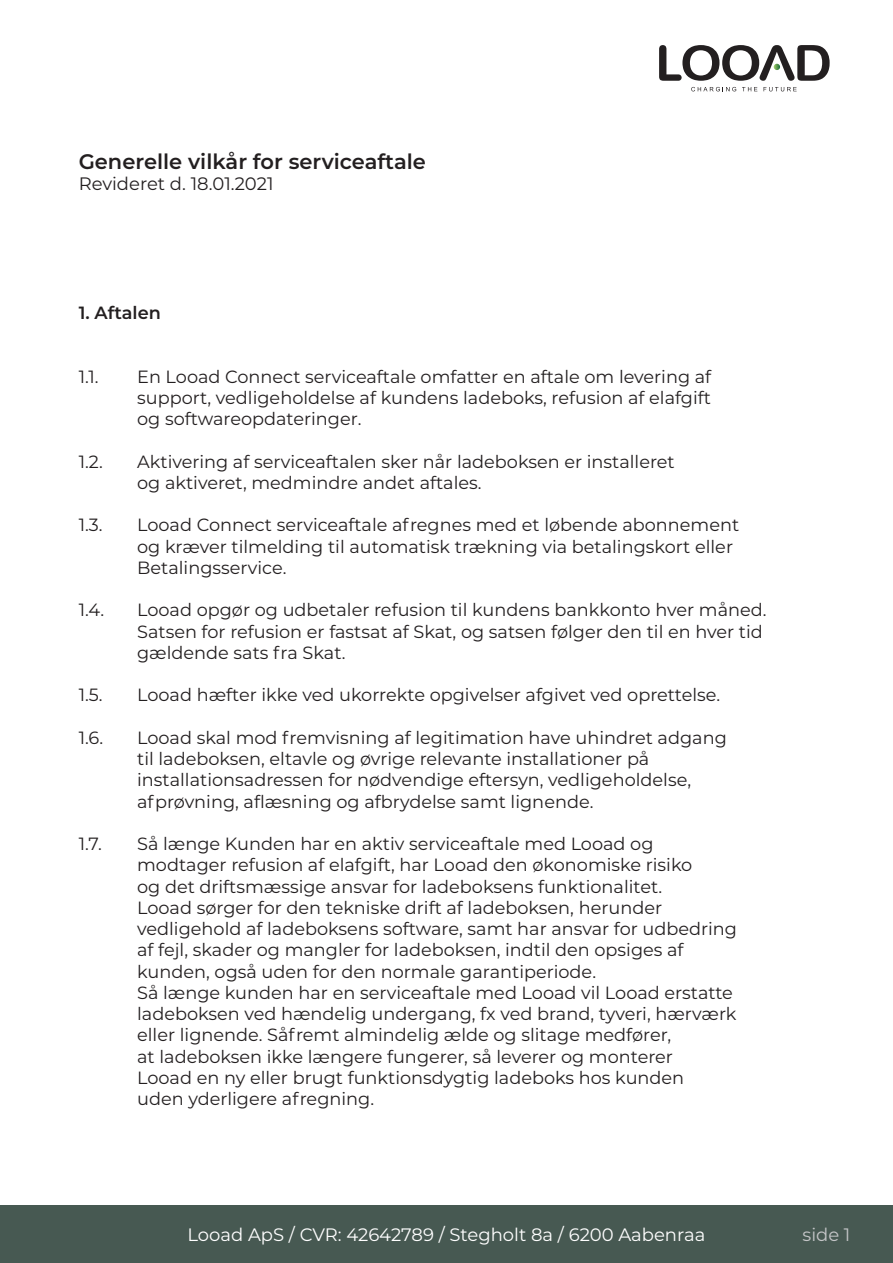
<style>
.page{position:relative;width:893px;height:1263px;background:#fff}
.page>*{position:absolute;margin:0;border:0;box-sizing:border-box;transform-origin:0 0}
.t1{font:600 21px "Montserrat";color:#231f20}
.t2{font:18px "Montserrat";color:#fff}
.t3{font:18px "Montserrat";color:#231f20}
.t4{font:18px "Montserrat";color:#c5c6c8}
.t5{font:17.7px/21.3px "Montserrat";color:#231f20}
.t6{font:600 17.7px "Montserrat";color:#231f20}
</style>
<div class="page">
<div style="left:0;top:1205px;width:893px;height:58px;background:#475952"></div>
<svg style="left:659px;top:45px;width:171px;height:36px"></svg>
<svg style="left:691px;top:87px;width:45px;height:4px"></svg>
<svg style="left:742px;top:87px;width:15px;height:4px"></svg>
<svg style="left:764px;top:87px;width:33px;height:4px"></svg>
<p class="t1" style="left:79px;top:146px;width:349px">Generelle vilkår for serviceaftale</p>
<p class="t3" style="left:79px;top:171px;width:196px">Revideret d. 18.01.2021</p>
<p class="t6" style="left:79px;top:300px;width:84px">1. Aftalen</p>
<p class="t5" style="left:79px;top:365px;width:22px">1.1.</p>
<p class="t5" style="left:137px;top:365px;width:576px">En Looad Connect serviceaftale omfatter en aftale om levering af</p>
<p class="t5" style="left:137px;top:386px;width:575px">support, vedligeholdelse af kundens ladeboks, refusion af elafgift og softwareopdateringer.</p>
<p class="t5" style="left:79px;top:450px;width:26px">1.2.</p>
<p class="t5" style="left:137px;top:450px;width:539px">Aktivering af serviceaftalen sker når ladeboksen er installeret og aktiveret, medmindre andet aftales.</p>
<p class="t5" style="left:79px;top:514px;width:26px">1.3.</p>
<p class="t5" style="left:137px;top:514px;width:604px">Looad Connect serviceaftale afregnes med et løbende abonnement</p>
<p class="t5" style="left:137px;top:535px;width:597px">og kræver tilmelding til automatisk trækning via betalingskort eller<br>Betalingsservice.</p>
<p class="t5" style="left:79px;top:599px;width:27px">1.4.</p>
<p class="t5" style="left:137px;top:599px;width:631px">Looad opgør og udbetaler refusion til kundens bankkonto hver måned.</p>
<p class="t5" style="left:137px;top:620px;width:627px">Satsen for refusion er fastsat af Skat, og satsen følger den til en hver tid</p>
<p class="t5" style="left:137px;top:641px;width:210px">gældende sats fra Skat.</p>
<p class="t5" style="left:79px;top:684px;width:25px">1.5.</p>
<p class="t5" style="left:137px;top:684px;width:585px">Looad hæfter ikke ved ukorrekte opgivelser afgivet ved oprettelse.</p>
<p class="t5" style="left:79px;top:726px;width:26px">1.6.</p>
<p class="t5" style="left:137px;top:726px;width:591px">Looad skal mod fremvisning af legitimation have uhindret adgang</p>
<p class="t5" style="left:137px;top:748px;width:514px">til ladeboksen, eltavle og øvrige relevante installationer på</p>
<p class="t5" style="left:137px;top:769px;width:555px">installationsadressen for nødvendige eftersyn, vedligeholdelse,</p>
<p class="t5" style="left:137px;top:790px;width:458px">afprøvning, aflæsning og afbrydelse samt lignende.</p>
<p class="t5" style="left:79px;top:832px;width:25px">1.7.</p>
<p class="t5" style="left:137px;top:832px;width:518px">Så længe Kunden har en aktiv serviceaftale med Looad og</p>
<p class="t5" style="left:137px;top:854px;width:557px">modtager refusion af elafgift, har Looad den økonomiske risiko</p>
<p class="t5" style="left:137px;top:875px;width:526px">og det driftsmæssige ansvar for ladeboksens funktionalitet.</p>
<p class="t5" style="left:137px;top:896px;width:526px">Looad sørger for den tekniske drift af ladeboksen, herunder</p>
<p class="t5" style="left:137px;top:917px;width:601px">vedligehold af ladeboksens software, samt har ansvar for udbedring</p>
<p class="t5" style="left:137px;top:939px;width:548px">af fejl, skader og mangler for ladeboksen, indtil den opsiges af</p>
<p class="t5" style="left:137px;top:960px;width:460px">kunden, også uden for den normale garantiperiode.</p>
<p class="t5" style="left:137px;top:981px;width:597px">Så længe kunden har en serviceaftale med Looad vil Looad erstatte</p>
<p class="t5" style="left:137px;top:1002px;width:601px">ladeboksen ved hændelig undergang, fx ved brand, tyveri, hærværk</p>
<p class="t5" style="left:137px;top:1024px;width:536px">eller lignende. Såfremt almindelig ælde og slitage medfører,</p>
<p class="t5" style="left:137px;top:1045px;width:537px">at ladeboksen ikke længere fungerer, så leverer og monterer</p>
<p class="t5" style="left:137px;top:1066px;width:549px">Looad en ny eller brugt funktionsdygtig ladeboks hos kunden</p>
<p class="t5" style="left:137px;top:1087px;width:238px">uden yderligere afregning.</p>
<p class="t2" style="left:188px;top:1222px;width:519px">Looad ApS / CVR: 42642789 / Stegholt 8a / 6200 Aabenraa</p>
<p class="t4" style="left:802px;top:1222px;width:49px">side 1</p>
</div>
